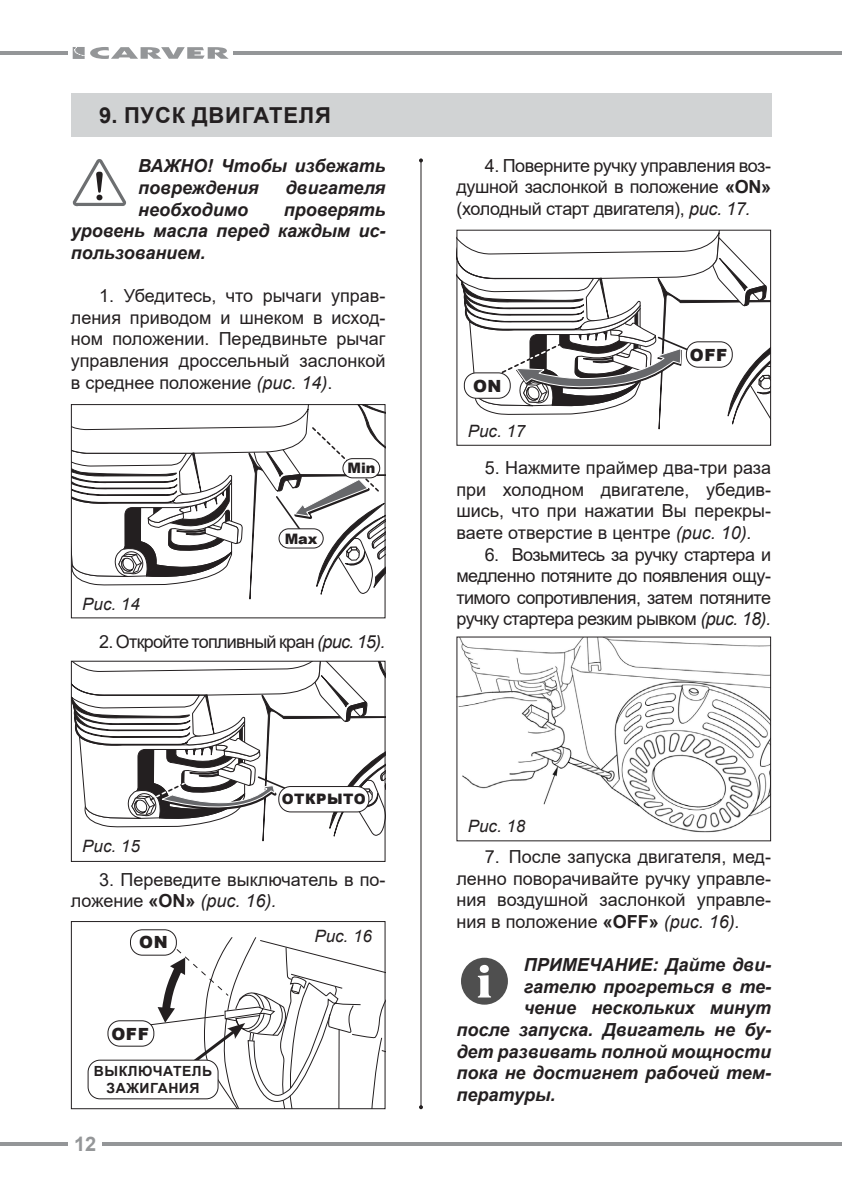
<style>
.page{position:relative;width:842px;height:1191px;background:#fff}
.page>*{position:absolute;margin:0;border:0;box-sizing:border-box;transform-origin:0 0}
.t1{font:700 22px "Arial";letter-spacing:.035em;color:#231f20}
.t2{font:700 20px "Arial";color:#949698}
.t3{font:18px/21.6px "Arial";letter-spacing:-.01em;color:#231f20;text-align:justify}
.t4{font:italic 700 18px/21.6px "Arial";color:#231f20}
.t5{font:18px "Arial";letter-spacing:-.04em;color:#231f20}
.t6{font:italic 17px "Arial";color:#231f20}
.t7{font:900 16.8px "Arial";letter-spacing:.035em;color:#231f20}
.t8{font:900 14.4px "Arial";letter-spacing:.035em;color:#231f20}
.t9{font:700 14px/16.8px "Arial";letter-spacing:.035em;color:#231f20;text-align:center}
.s1{font-style:italic}
.s2{font-weight:700}
</style>
<div class="page">
<hr style="left:234px;top:51px;width:608px;height:4px;background:#949698">
<hr style="left:102px;top:1142px;width:740px;height:3px;background:#949698">
<hr style="left:0;top:51px;width:68px;height:4px;background:#949698">
<svg style="left:0;top:1142px;width:68px;height:3px"></svg>
<svg style="left:73px;top:47px;width:156px;height:12px"></svg>
<div style="left:461px;top:957px;width:47px;height:47px;background:#4f4f4f;border-radius:50%"></div>
<svg style="left:478px;top:965px;width:13px;height:32px"></svg>
<svg style="left:73px;top:159px;width:53px;height:47px"></svg>
<div style="left:71px;top:94px;width:700px;height:43px;background:#d1d3d4"></div>
<svg style="left:73px;top:662px;width:311px;height:179px"></svg>
<div style="left:71px;top:660px;width:315px;height:202px;border:1px solid #231f20"></div>
<svg style="left:73px;top:406px;width:311px;height:193px"></svg>
<div style="left:71px;top:404px;width:315px;height:214px;border:1px solid #231f20"></div>
<div style="left:279px;top:786px;width:90px;height:26px;background:#fff;border-radius:12px"></div>
<div style="left:278px;top:786px;width:91px;height:26px;border:1px solid #231f20;border-radius:12px"></div>
<div style="left:343px;top:458px;width:37px;height:20px;background:#fff;border-radius:10px"></div>
<div style="left:342px;top:458px;width:38px;height:20px;border:1px solid #231f20;border-radius:10px"></div>
<div style="left:279px;top:529px;width:44px;height:19px;background:#fff;border-radius:10px"></div>
<div style="left:279px;top:528px;width:45px;height:20px;border:1px solid #231f20;border-radius:10px"></div>
<hr style="left:420px;top:160px;width:1px;height:947px;background:#231f20">
<svg style="left:419px;top:158px;width:4px;height:4px"></svg>
<svg style="left:419px;top:1105px;width:4px;height:4px"></svg>
<img style="left:458px;top:638px;width:311px;height:195px">
<svg style="left:458px;top:232px;width:311px;height:198px"></svg>
<div style="left:456px;top:230px;width:315px;height:216px;border:1px solid #231f20"></div>
<div style="left:686px;top:342px;width:46px;height:25px;background:#fff;border-radius:12px"></div>
<div style="left:686px;top:341px;width:47px;height:27px;border:1px solid #231f20;border-radius:12px"></div>
<div style="left:71px;top:921px;width:315px;height:188px;border:1px solid #231f20"></div>
<div style="left:464px;top:373px;width:46px;height:25px;background:#fff;border-radius:12px"></div>
<div style="left:464px;top:372px;width:47px;height:27px;border:1px solid #231f20;border-radius:12px"></div>
<div style="left:107px;top:1020px;width:47px;height:26px;border:1px solid #231f20;border-radius:12px"></div>
<div style="left:130px;top:929px;width:47px;height:26px;border:1px solid #231f20;border-radius:12px"></div>
<svg style="left:149px;top:937px;width:236px;height:171px"></svg>
<div style="left:88px;top:1060px;width:130px;height:38px;background:#fff;border-radius:12px"></div>
<div style="left:88px;top:1059px;width:131px;height:40px;border:1px solid #231f20;border-radius:12px"></div>
<p class="t1" style="left:99px;top:100px;width:233px">9. ПУСК ДВИГАТЕЛЯ</p>
<p class="t4" style="left:138px;top:156px;width:249px">ВАЖНО! Чтобы избежать повреждения</p>
<p class="t4" style="left:285px;top:177px;width:102px">двигателя</p>
<p class="t4" style="left:138px;top:199px;width:111px">необходимо</p>
<p class="t4" style="left:71px;top:199px;width:316px;text-align:justify;text-indent:213px">проверять уровень масла перед каждым ис&shy;пользованием.</p>
<p class="t3" style="left:71px;top:285px;width:316px;text-indent:28px">1. Убедитесь, что рычаги управ&shy;ления приводом и шнеком в исход&shy;ном положении. Передвиньте рычаг управления дроссельный заслонкой в среднее положение <span class="s1">(рис. 14)</span>.</p>
<p class="t6" style="left:82px;top:593px;width:59px">Рис. 14</p>
<p class="t8" style="left:285px;top:528px;width:34px">Max</p>
<p class="t8" style="left:347px;top:458px;width:30px">Min</p>
<p class="t5" style="left:99px;top:629px;width:288px">2. Откройте топливный кран <span class="s1">(рис. 15).</span></p>
<p class="t6" style="left:82px;top:834px;width:59px">Рис. 15</p>
<p class="t8" style="left:282px;top:788px;width:86px">ОТКРЫТО</p>
<p class="t3" style="left:71px;top:868px;width:316px;text-indent:28px">3. Переведите выключатель в по&shy;ложение <span class="s2">«ON»</span> <span class="s1">(рис. 16).</span></p>
<p class="t7" style="left:139px;top:930px;width:30px">ON</p>
<p class="t7" style="left:111px;top:1021px;width:39px">OFF</p>
<p class="t9" style="left:94px;top:1063px;width:120px">ВЫКЛЮЧАТЕЛЬ<br>ЗАЖИГАНИЯ</p>
<p class="t2" style="left:74px;top:1129px;width:24px">12</p>
<p class="t6" style="left:314px;top:925px;width:59px">Рис. 16</p>
<p class="t3" style="left:456px;top:154px;width:316px;text-indent:28px">4. Поверните ручку управления воз&shy;душной заслонкой в положение <span class="s2">«ON» </span>(холодный старт двигателя), <span class="s1">рис. 17.</span></p>
<p class="t7" style="left:473px;top:373px;width:30px">ON</p>
<p class="t6" style="left:468px;top:420px;width:59px">Рис. 17</p>
<p class="t7" style="left:690px;top:343px;width:39px">OFF</p>
<p class="t3" style="left:456px;top:457px;width:316px;text-indent:28px">5. Нажмите праймер два-три раза при холодном двигателе, убедив&shy;шись, что при нажатии Вы перекры&shy;ваете отверстие в центре <span class="s1">(рис. 10).</span></p>
<p class="t3" style="left:456px;top:543px;width:316px;text-indent:28px">6. Возьмитесь за ручку стартера и медленно потяните до появления ощу&shy;тимого сопротивления, затем потяните ручку стартера резким рывком <span class="s1">(рис. 18).</span></p>
<p class="t6" style="left:468px;top:815px;width:59px">Рис. 18</p>
<p class="t3" style="left:456px;top:845px;width:316px;text-indent:28px">7. После запуска двигателя, мед&shy;ленно поворачивайте ручку управле&shy;ния воздушной заслонкой управле&shy;ния в положение <span class="s2">«OFF»</span> <span class="s1">(рис. 16).</span></p>
<p class="t4" style="left:524px;top:954px;width:249px">ПРИМЕЧАНИЕ: Дайте дви-</p>
<p class="t4" style="left:524px;top:976px;width:249px">гателю прогреться в те-</p>
<p class="t4" style="left:524px;top:997px;width:249px">чение нескольких минут</p>
<p class="t4" style="left:456px;top:1019px;width:316px">после запуска. Двигатель не бу-</p>
<p class="t4" style="left:456px;top:1041px;width:316px">дет развивать полной мощности</p>
<p class="t4" style="left:456px;top:1062px;width:316px">пока не достигнет рабочей тем-</p>
<p class="t4" style="left:456px;top:1084px;width:100px">пературы.</p>
</div>
